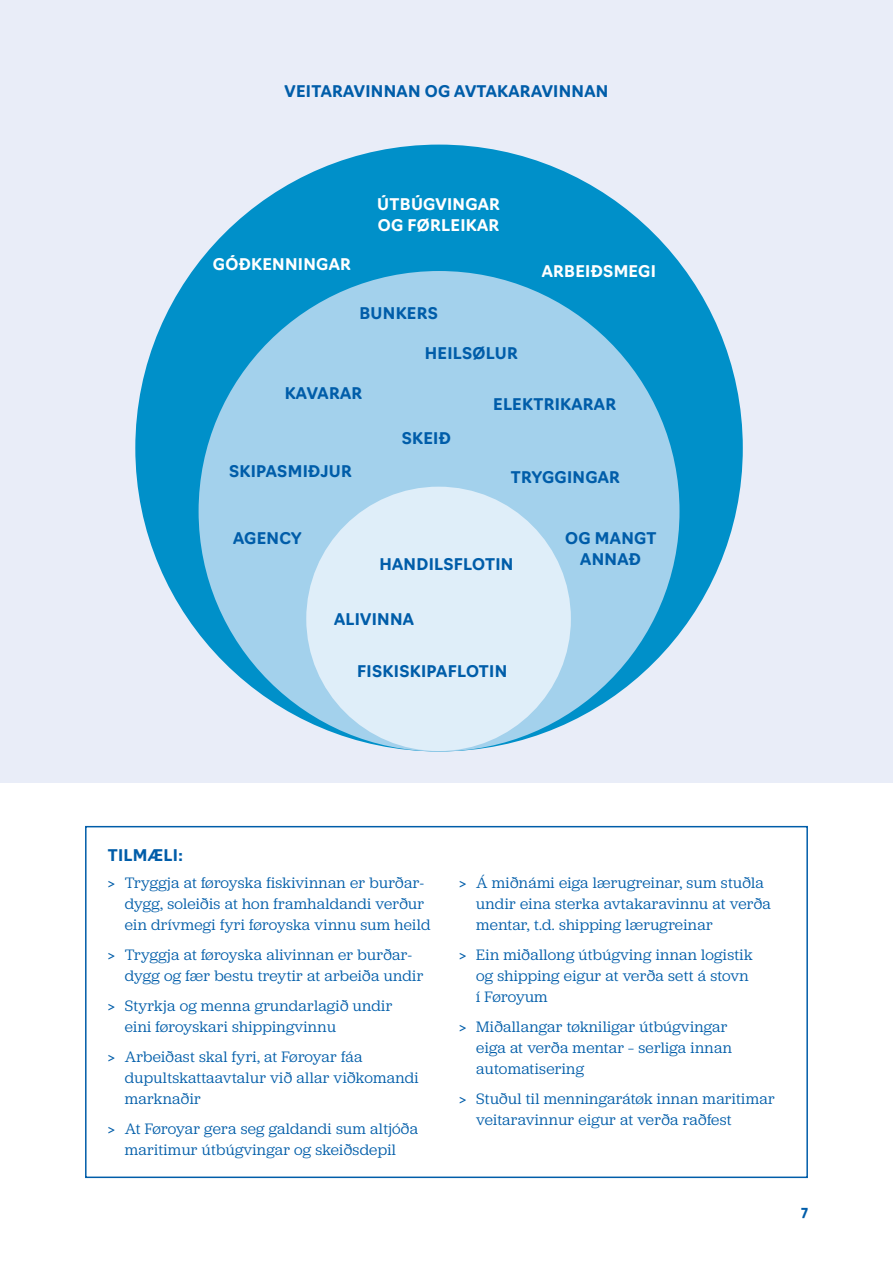
<style>
.page{position:relative;width:893px;height:1263px;background:#fff}
.page>*{position:absolute;margin:0;border:0;box-sizing:border-box;transform-origin:0 0}
.t1{font:15.75px/21px "Jubilat";letter-spacing:.02em;color:#005da9}
.t2{font:700 15.75px/21px "Navigo";letter-spacing:.02em;color:#005da9;text-align:center}
.t3{font:700 15.75px/21px "Navigo";letter-spacing:.02em;color:#fff}
.t4{font:700 13.5px "Navigo";color:#005da9}
.s1{font-style:inherit}
</style>
<div class="page">
<div style="left:0;top:0;width:893px;height:782px;background:#e9edf8"></div>
<div style="left:85px;top:826px;width:723px;height:352px;border:2px solid #005da9"></div>
<div style="left:135px;top:145px;width:608px;height:606px;background:#0090c9;border-radius:50%"></div>
<div style="left:199px;top:271px;width:480px;height:480px;background:#a3d1ec;border-radius:50%"></div>
<div style="left:306px;top:487px;width:265px;height:264px;background:#dfeef9;border-radius:50%"></div>
<p class="t2" style="left:285px;top:79px;width:325px">VEITARAVINNAN OG AVTAKARAVINNAN</p>
<p class="t3" style="left:213px;top:252px;width:139px">GÓÐKENNINGAR</p>
<p class="t3" style="left:377px;top:193px;width:124px">ÚTBÚGVINGAR<br>OG FØRLEIKAR</p>
<p class="t2" style="left:359px;top:302px;width:80px">BUNKERS</p>
<p class="t2" style="left:425px;top:341px;width:94px">HEILSØLUR</p>
<p class="t3" style="left:542px;top:260px;width:116px">ARBEIÐSMEGI</p>
<p class="t2" style="left:285px;top:381px;width:79px">KAVARAR</p>
<p class="t2" style="left:229px;top:459px;width:124px">SKIPASMIÐJUR</p>
<p class="t2" style="left:402px;top:426px;width:51px">SKEIÐ</p>
<p class="t2" style="left:493px;top:393px;width:124px">ELEKTRIKARAR</p>
<p class="t2" style="left:511px;top:466px;width:111px">TRYGGINGAR</p>
<p class="t2" style="left:233px;top:526px;width:70px">AGENCY</p>
<p class="t2" style="left:379px;top:552px;width:136px">HANDILSFLOTIN</p>
<p class="t2" style="left:565px;top:526px;width:93px">OG MANGT<br>ANNAÐ</p>
<p class="t2" style="left:334px;top:608px;width:82px">ALIVINNA</p>
<p class="t2" style="left:357px;top:659px;width:152px">FISKISKIPAFLOTIN</p>
<p class="t2" style="left:108px;top:843px;width:76px">TILMÆLI:</p>
<p class="t1" style="left:125px;top:871px;width:307px;text-indent:-17px"><span class="s1">&gt;</span> Tryggja at føroyska fiskivinnan er burðar&shy;dygg, soleiðis at hon framhaldandi verður ein drívmegi fyri føroyska vinnu sum heild</p>
<p class="t1" style="left:125px;top:943px;width:300px;text-indent:-17px"><span class="s1">&gt;</span> Tryggja at føroyska alivinnan er burðar&shy;dygg og fær bestu treytir at arbeiða undir</p>
<p class="t1" style="left:125px;top:994px;width:269px;text-indent:-17px"><span class="s1">&gt;</span> Styrkja og menna grundarlagið undir eini føroyskari shippingvinnu</p>
<p class="t1" style="left:125px;top:1045px;width:295px;text-indent:-17px"><span class="s1">&gt;</span> Arbeiðast skal fyri, at Føroyar fáa dupultskattaavtalur við allar viðkomandi marknaðir</p>
<p class="t1" style="left:108px;top:1117px;width:312px;text-align:center"><span class="s1">&gt;</span> At Føroyar gera seg galdandi sum altjóða maritimur útbúgvingar og skeiðsdepil</p>
<p class="t1" style="left:476px;top:871px;width:296px;text-indent:-17px"><span class="s1">&gt;</span> Á miðnámi eiga lærugreinar, sum stuðla undir eina sterka avtakaravinnu at verða mentar, t.d. shipping lærugreinar</p>
<p class="t1" style="left:476px;top:943px;width:278px;text-indent:-17px"><span class="s1">&gt;</span> Ein miðallong útbúgving innan logistik og shipping eigur at verða sett á stovn í Føroyum</p>
<p class="t1" style="left:476px;top:1015px;width:257px;text-indent:-17px"><span class="s1">&gt;</span> Miðallangar tøkniligar útbúgvingar eiga at verða mentar – serliga innan automatisering</p>
<p class="t1" style="left:476px;top:1087px;width:300px;text-indent:-17px"><span class="s1">&gt;</span> Stuðul til menningarátøk innan maritimar veitaravinnur eigur at verða raðfest</p>
<p class="t4" style="left:801px;top:1202px;width:8px">7</p>
</div>
